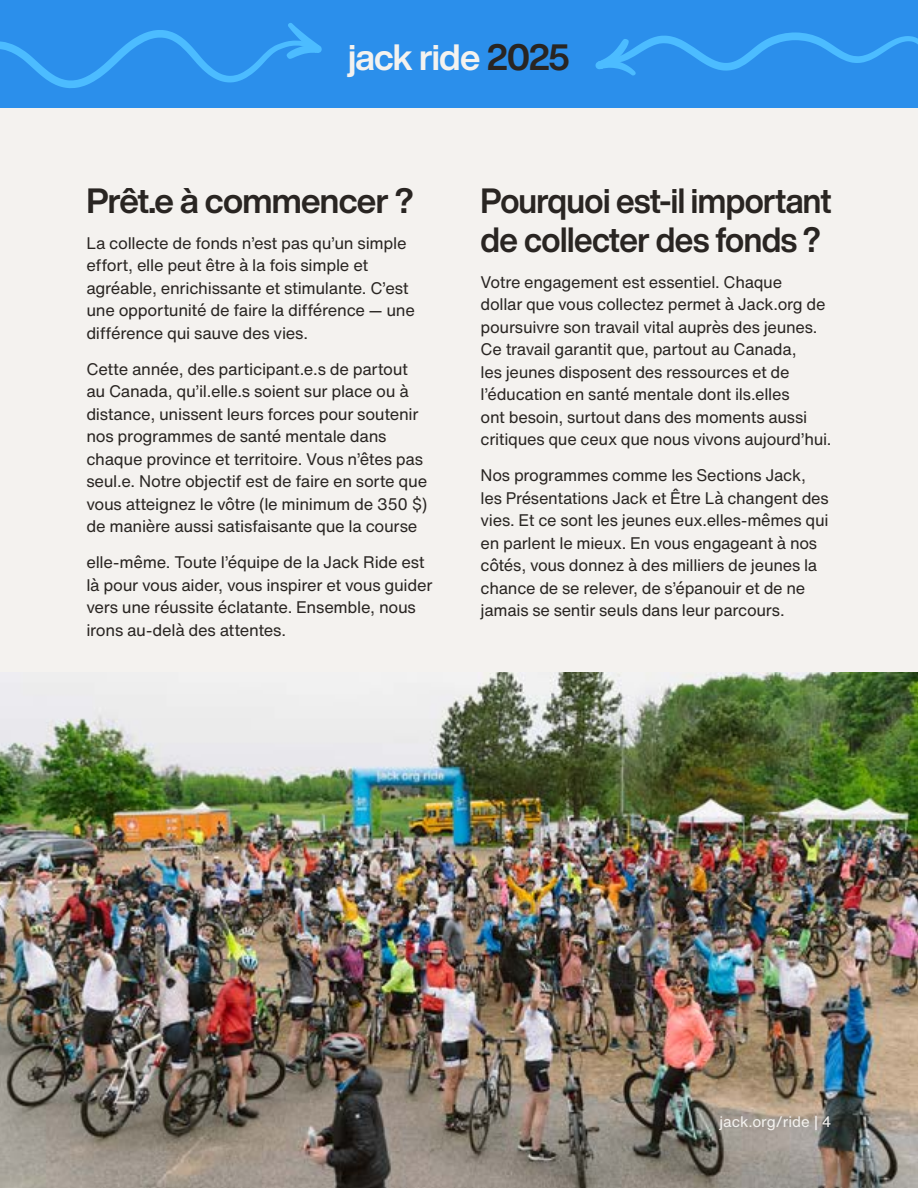
<style>
.page{position:relative;width:918px;height:1188px;background:#fff}
.page>*{position:absolute;margin:0;border:0;box-sizing:border-box;transform-origin:0 0}
.t1{font:700 36px "Helvetica Now Display";letter-spacing:-.025em;color:#f4f2ef}
.t2{font:700 34.5px/39px "Helvetica Now Display";letter-spacing:-.015em;color:#292522;scale:.95 1}
.t3{font:700 34.5px "Helvetica Now Display";letter-spacing:-.015em;color:#292522}
.t4{font:16.5px/22.5px "Helvetica Now Text";letter-spacing:-.015em;color:#292522}
.t5{font:15px "Helvetica Now Text";color:#f4f2ef}
.s1{color:#292522}
</style>
<div class="page">
<div style="left:0;top:107px;width:918px;height:566px;background:#f4f2ef"></div>
<div style="left:0;top:0;width:918px;height:107px;background:#2b8feb"></div>
<svg style="left:0;top:23px;width:322px;height:65px"></svg>
<svg style="left:595px;top:32px;width:323px;height:44px"></svg>
<img style="left:0;top:673px;width:918px;height:515px">
<h1 class="t1" style="left:348px;top:32px;width:223px">jack ride <span class="s1">2025</span></h1>
<h2 class="t3" style="left:86px;top:177px;width:328px">Prêt.e à commencer ?</h2>
<p class="t4" style="left:86px;top:232px;width:330px">La collecte de fonds n’est pas qu’un simple effort, elle peut être à la fois simple et agréable, enrichissante et stimulante. C’est une opportunité de faire la différence — une différence qui sauve des vies.</p>
<p class="t4" style="left:86px;top:358px;width:342px">Cette année, des participant.e.s de partout au Canada, qu’il.elle.s soient sur place ou à distance, unissent leurs forces pour soutenir nos programmes de santé mentale dans chaque province et territoire. Vous n’êtes pas seul.e. Notre objectif est de faire en sorte que vous atteignez le vôtre (le minimum de 350 $) de manière aussi satisfaisante que la course</p>
<p class="t4" style="left:86px;top:551px;width:348px">elle-même. Toute l’équipe de la Jack Ride est là pour vous aider, vous inspirer et vous guider vers une réussite éclatante. Ensemble, nous irons au-delà des attentes.</p>
<h2 class="t2" style="left:481px;top:181px;width:371px">Pourquoi est-il important de collecter des fonds ?</h2>
<p class="t4" style="left:481px;top:271px;width:352px">Votre engagement est essentiel. Chaque<br>dollar que vous collectez permet à Jack.org de poursuivre son travail vital auprès des jeunes.<br>Ce travail garantit que, partout au Canada,<br>les jeunes disposent des ressources et de l’éducation en santé mentale dont ils.elles<br>ont besoin, surtout dans des moments aussi critiques que ceux que nous vivons aujourd’hui.</p>
<p class="t4" style="left:481px;top:464px;width:350px">Nos programmes comme les Sections Jack, les Présentations Jack et Être Là changent des vies. Et ce sont les jeunes eux.elles-mêmes qui en parlent le mieux. En vous engageant à nos côtés, vous donnez à des milliers de jeunes la chance de se relever, de s’épanouir et de ne jamais se sentir seuls dans leur parcours.</p>
<p class="t5" style="left:719px;top:1111px;width:114px">jack.org/ride | 4</p>
</div>
